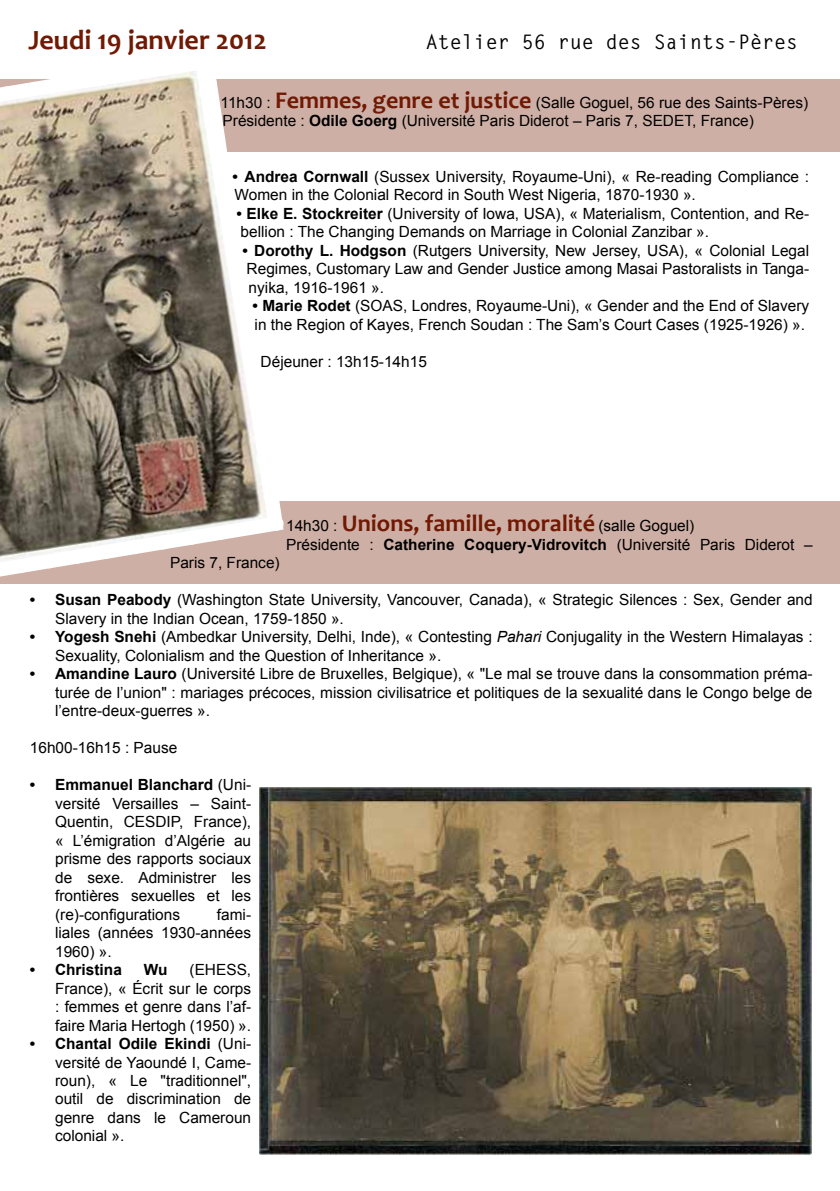
<style>
.page{position:relative;width:840px;height:1191px;background:#fff}
.page>*{position:absolute;margin:0;border:0;box-sizing:border-box;transform-origin:0 0}
.t1{font:700 28px "Candara";color:#701903}
.t2{font:700 24px "Candara";color:#701903}
.t3{font:700 20px "Letter Gothic Std";color:#000}
.t4{font:15.4px/18.4px "Arial";color:#000}
.t5{font:700 15.4px "Arial";color:#000}
.s1{font-family:"Candara";font-weight:700;font-size:24px;color:#701903}
.s2{font-weight:700}
.s3{font-family:"Arial";font-weight:400;font-size:15.4px;color:#000}
.s4{font-style:italic}
</style>
<div class="page">
<img style="left:259px;top:787px;width:552px;height:367px">
<svg style="left:0;top:79px;width:291px;height:505px"></svg>
<svg style="left:192px;top:71px;width:95px;height:441px"></svg>
<svg style="left:0;top:510px;width:277px;height:74px"></svg>
<svg style="left:0;top:71px;width:194px;height:55px"></svg>
<h1 class="t1" style="left:28px;top:22px;width:240px">Jeudi 19 janvier 2012</h1>
<p class="t3" style="left:425px;top:29px;width:374px">Atelier 56 rue des Saints-Pères</p>
<p class="t4" style="left:220px;top:93px;width:588px">11h30 : <span class="s1">Femmes, genre et justice</span> (Salle Goguel, 56 rue des Saints-Pères)<br>Présidente : <span class="s2">Odile Goerg</span> (Université Paris Diderot – Paris 7, SEDET, France)</p>
<p class="t4" style="left:232px;top:167px;width:578px"><span class="s2">• Andrea Cornwall</span> (Sussex University, Royaume-Uni), « Re-reading Compliance :<br>Women in the Colonial Record in South West Nigeria, 1870-1930 ».</p>
<p class="t4" style="left:236px;top:204px;width:573px"><span class="s2">• Elke E. Stockreiter</span> (University of Iowa, USA), « Materialism, Contention, and Re&shy;bellion : The Changing Demands on Marriage in Colonial Zanzibar ».</p>
<p class="t4" style="left:242px;top:241px;width:567px;text-align:justify"><span class="s2">• Dorothy L. Hodgson</span> (Rutgers University, New Jersey, USA), « Colonial Legal Regimes, Customary Law and Gender Justice among Masai Pastoralists in Tanga&shy;nyika, 1916-1961 ».</p>
<p class="t4" style="left:252px;top:297px;width:557px"><span class="s2">• Marie Rodet</span> (SOAS, Londres, Royaume-Uni), « Gender and the End of Slavery in the Region of Kayes, French Soudan : The Sam’s Court Cases (1925-1926) ».</p>
<p class="t4" style="left:260px;top:352px;width:168px">Déjeuner : 13h15-14h15</p>
<h2 class="t2" style="left:286px;top:508px;width:409px"><span class="s3">14h30 :</span> Unions, famille, moralité <span class="s3">(salle Goguel)</span></h2>
<p class="t4" style="left:286px;top:535px;width:527px">Présidente : <span class="s2">Catherine Coquery-Vidrovitch</span> (Université Paris Diderot –</p>
<p class="t4" style="left:170px;top:554px;width:111px">Paris 7, France)</p>
<p class="t4" style="left:55px;top:591px;width:758px;text-indent:-25px"><span class="s2">• Susan Peabody</span> (Washington State University, Vancouver, Canada), « Strategic Silences : Sex, Gender and<br>Slavery in the Indian Ocean, 1759-1850 ».</p>
<p class="t4" style="left:55px;top:628px;width:758px;text-indent:-25px"><span class="s2">• Yogesh Snehi</span> (Ambedkar University, Delhi, Inde), « Contesting <span class="s4">Pahari</span> Conjugality in the Western Himalayas :<br>Sexuality, Colonialism and the Question of Inheritance ».</p>
<p class="t4" style="left:55px;top:665px;width:758px;text-align:justify;text-indent:-25px"><span class="s2">• Amandine Lauro</span> (Université Libre de Bruxelles, Belgique), « "Le mal se trouve dans la consommation préma&shy;turée de l’union" : mariages précoces, mission civilisatrice et politiques de la sexualité dans le Congo belge de l’entre-deux-guerres ».</p>
<p class="t4" style="left:30px;top:739px;width:149px">16h00-16h15 : Pause</p>
<p class="t4" style="left:55px;top:775px;width:197px;text-align:justify;text-indent:-25px"><span class="s2">• Emmanuel Blanchard</span> (Uni&shy;versité Versailles – Saint-Quentin, CESDIP, France), « L’émigration d’Algérie au prisme des rapports sociaux de sexe. Administrer les frontières sexuelles et les (re)-configurations</p>
<p class="t4" style="left:55px;top:905px;width:197px;text-align:justify;text-indent:162px">fami&shy;liales (années 1930-années 1960) ».</p>
<p class="t5" style="left:30px;top:959px;width:93px">• Christina</p>
<p class="t5" style="left:144px;top:959px;width:25px">Wu</p>
<p class="t4" style="left:55px;top:960px;width:197px;text-align:justify;text-indent:134px">(EHESS, France), « Écrit sur le corps : femmes et genre dans l’af&shy;faire Maria Hertogh (1950) ».</p>
<p class="t4" style="left:55px;top:1034px;width:197px;text-align:justify;text-indent:-25px"><span class="s2">• Chantal Odile Ekindi</span> (Uni&shy;versité de Yaoundé I, Came&shy;roun), « Le "traditionnel", outil de discrimination de genre dans le Cameroun colonial ».</p>
</div>
